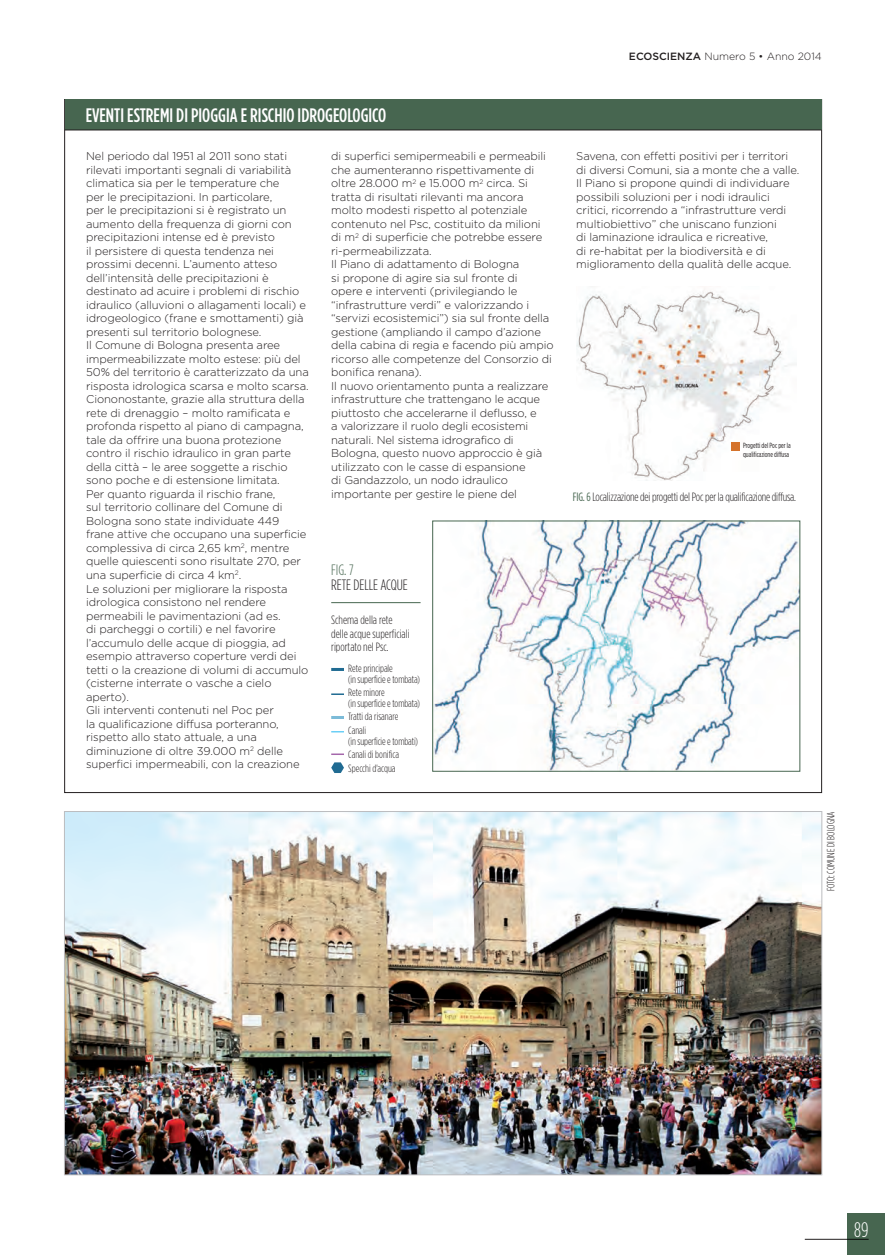
<style>
.page{position:relative;width:885px;height:1255px;background:#fff}
.page>*{position:absolute;margin:0;border:0;box-sizing:border-box;transform-origin:0 0}
.t1{font:300 condensed 21px "Gotham HTF";color:#fff}
.t2{font:500 condensed 19.5px "Gotham HTF";color:#fff}
.t3{font:300 15px "Gotham Condensed";color:#231f20}
.t4{font:300 15px "Gotham Condensed";color:#476650}
.t5{font:300 condensed 12px/13.5px "Gotham HTF";letter-spacing:-.015em;color:#231f20}
.t6{font:300 11.25px/13.5px "Gotham HTF";letter-spacing:-.01em;color:#231f20}
.t7{font:300 condensed 10.5px/13.5px "Gotham HTF";letter-spacing:-.01em;color:#231f20}
.t8{font:300 10.5px "Gotham HTF";color:#231f20}
.t9{font:condensed 7.5px/9px "Gotham HTF";color:#231f20}
.s1{font-weight:500}
.s2{font-weight:400;color:#476650}
</style>
<div class="page">
<div style="left:847px;top:1212px;width:37px;height:42px;background:#476650"></div>
<hr style="left:804px;top:1238px;width:64px;height:1px;background:#231f20">
<img style="left:576px;top:289px;width:220px;height:191px">
<img style="left:434px;top:522px;width:364px;height:247px">
<div style="left:65px;top:99px;width:756px;height:31px;background:#476650"></div>
<hr style="left:65px;top:130px;width:756px;height:1px;background:#231f20">
<hr style="left:331px;top:602px;width:89px;height:1px;background:#476650">
<svg style="left:331px;top:668px;width:13px;height:3px"></svg>
<svg style="left:331px;top:693px;width:13px;height:2px"></svg>
<svg style="left:331px;top:716px;width:13px;height:3px"></svg>
<svg style="left:331px;top:731px;width:13px;height:1px"></svg>
<svg style="left:331px;top:753px;width:13px;height:2px"></svg>
<svg style="left:331px;top:762px;width:13px;height:11px"></svg>
<img style="left:66px;top:813px;width:754px;height:359px">
<div style="left:730px;top:442px;width:9px;height:8px;background:#d5732c"></div>
<h2 class="t2" style="left:86px;top:105px;width:302px">EVENTI ESTREMI DI PIOGGIA E RISCHIO IDROGEOLOGICO</h2>
<p class="t8" style="left:629px;top:51px;width:194px"><span class="s1">ECOSCIENZA</span> Numero 5 • Anno 2014</p>
<p class="t6" style="left:86px;top:149px;width:224px">Nel periodo dal 1951 al 2011 sono stati rilevati importanti segnali di variabilità climatica sia per le temperature che<br>per le precipitazioni. In particolare,<br>per le precipitazioni si è registrato un aumento della frequenza di giorni con precipitazioni intense ed è previsto<br>il persistere di questa tendenza nei prossimi decenni. L’aumento atteso dell’intensità delle precipitazioni è destinato ad acuire i problemi di rischio idraulico (alluvioni o allagamenti locali) e idrogeologico (frane e smottamenti) già presenti sul territorio bolognese.<br>Il Comune di Bologna presenta aree impermeabilizzate molto estese: più del 50% del territorio è caratterizzato da una risposta idrologica scarsa e molto scarsa.<br>Ciononostante, grazie alla struttura della rete di drenaggio – molto ramificata e profonda rispetto al piano di campagna, tale da offrire una buona protezione contro il rischio idraulico in gran parte della città – le aree soggette a rischio sono poche e di estensione limitata.<br>Per quanto riguarda il rischio frane,<br>sul territorio collinare del Comune di Bologna sono state individuate 449 frane attive che occupano una superficie complessiva di circa 2,65 km<sup>2</sup>, mentre quelle quiescenti sono risultate 270, per una superficie di circa 4 km<sup>2</sup>.<br>Le soluzioni per migliorare la risposta idrologica consistono nel rendere permeabili le pavimentazioni (ad es.<br>di parcheggi o cortili) e nel favorire l’accumulo delle acque di pioggia, ad esempio attraverso coperture verdi dei tetti o la creazione di volumi di accumulo (cisterne interrate o vasche a cielo aperto).<br>Gli interventi contenuti nel Poc per<br>la qualificazione diffusa porteranno, rispetto allo stato attuale, a una diminuzione di oltre 39.000 m<sup>2</sup> delle superfici impermeabili, con la creazione</p>
<p class="t6" style="left:331px;top:149px;width:224px">di superfici semipermeabili e permeabili che aumenteranno rispettivamente di oltre 28.000 m<sup>2</sup> e 15.000 m<sup>2</sup> circa. Si tratta di risultati rilevanti ma ancora molto modesti rispetto al potenziale contenuto nel Psc, costituito da milioni<br>di m<sup>2</sup> di superficie che potrebbe essere ri-permeabilizzata.<br>Il Piano di adattamento di Bologna<br>si propone di agire sia sul fronte di<br>opere e interventi (privilegiando le “infrastrutture verdi” e valorizzando i “servizi ecosistemici”) sia sul fronte della gestione (ampliando il campo d’azione della cabina di regia e facendo più ampio ricorso alle competenze del Consorzio di bonifica renana).<br>Il nuovo orientamento punta a realizzare infrastrutture che trattengano le acque piuttosto che accelerarne il deflusso, e<br>a valorizzare il ruolo degli ecosistemi naturali. Nel sistema idrografico di Bologna, questo nuovo approccio è già utilizzato con le casse di espansione<br>di Gandazzolo, un nodo idraulico importante per gestire le piene del</p>
<p class="t6" style="left:576px;top:149px;width:224px">Savena, con effetti positivi per i territori di diversi Comuni, sia a monte che a valle.<br>Il Piano si propone quindi di individuare possibili soluzioni per i nodi idraulici critici, ricorrendo a “infrastrutture verdi multiobiettivo” che uniscano funzioni<br>di laminazione idraulica e ricreative,<br>di re-habitat per la biodiversità e di miglioramento della qualità delle acque.</p>
<p class="t9" style="left:743px;top:441px;width:49px">Progetti del Poc per la qualificazione diffusa</p>
<p class="t5" style="left:573px;top:489px;width:224px"><span class="s2">FIG. 6</span> Localizzazione dei progetti del Poc per la qualificazione diffusa.</p>
<h3 class="t4" style="left:331px;top:561px;width:24px">FIG. 7</h3>
<h3 class="t3" style="left:331px;top:576px;width:78px">RETE DELLE ACQUE</h3>
<p class="t5" style="left:331px;top:613px;width:80px">Schema della rete delle acque superficiali riportato nel Psc.</p>
<p class="t7" style="left:348px;top:663px;width:73px;line-height:10.5px">Rete principale<br>(in superficie e tombata)</p>
<p class="t7" style="left:348px;top:687px;width:73px;line-height:10.5px">Rete minore<br>(in superficie e tombata)</p>
<p class="t7" style="left:348px;top:710px;width:52px">Tratti da risanare<br>Canali</p>
<p class="t7" style="left:348px;top:734px;width:71px">(in superficie e tombati)<br>Canali di bonifica<br>Specchi d'acqua</p>
<p class="t7" style="left:823px;top:891px;width:81px;rotate:-90deg">FOTO: COMUNE DI BOLOGNA</p>
<h1 class="t1" style="left:854px;top:1218px;width:16px">89</h1>
</div>
